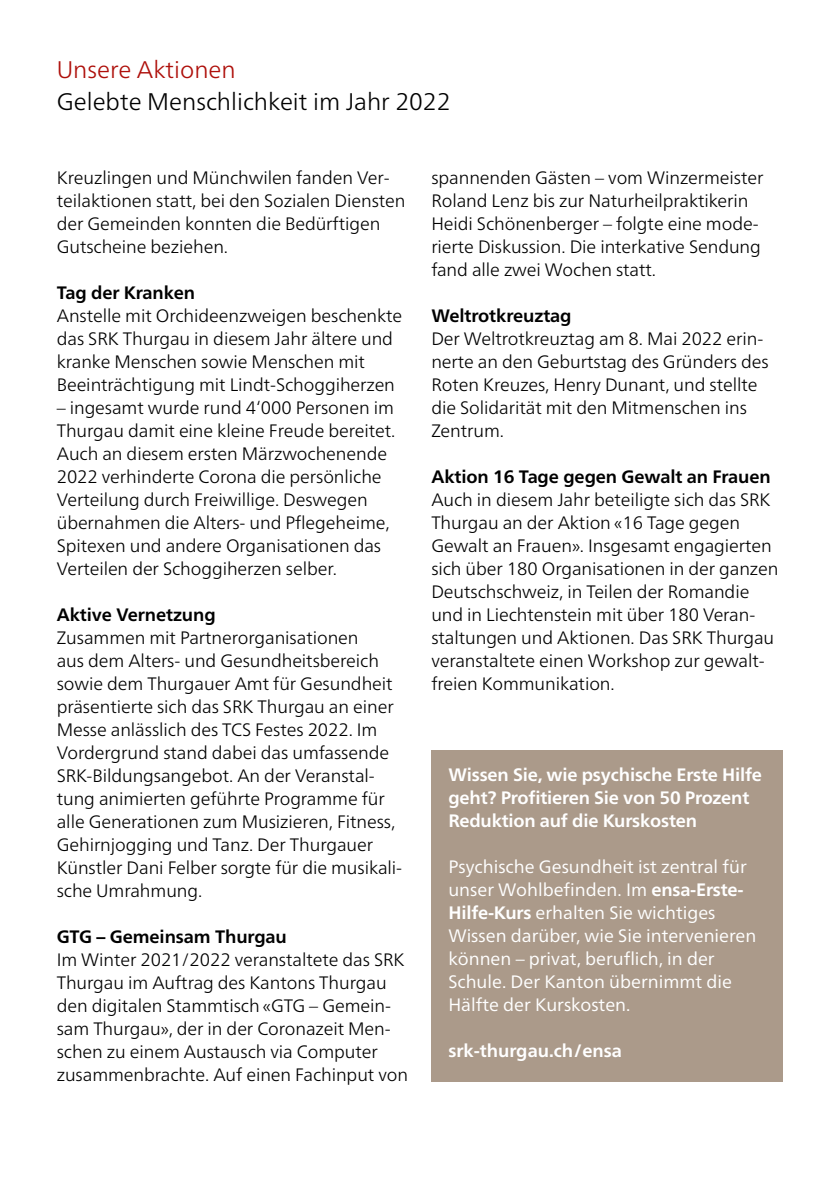
<style>
.page{position:relative;width:840px;height:1191px;background:#fff}
.page>*{position:absolute;margin:0;border:0;box-sizing:border-box;transform-origin:0 0}
.t1{font:300 24px "Frutiger Neue LT Pro";color:#000}
.t2{font:300 24px "Frutiger Neue LT Pro";color:#ae0f0a}
.t3{font:300 18px/23px "Frutiger Neue LT Pro";letter-spacing:-.005em;color:#000}
.t4{font:18px/23px "Frutiger Neue LT Pro";color:#fff}
.t5{font:700 18px/23px "Frutiger Neue LT Pro";letter-spacing:-.01em;color:#fff}
.t6{font:700 18px "Frutiger Neue LT Pro";letter-spacing:-.005em;color:#000}
.s1{font-weight:700}
</style>
<div class="page">
<div style="left:431px;top:749px;width:351px;height:332px;background:#ab9a8a"></div>
<h1 class="t2" style="left:57px;top:57px;width:180px">Unsere Aktionen</h1>
<h1 class="t1" style="left:57px;top:87px;width:395px">Gelebte Menschlichkeit im Jahr 2022</h1>
<p class="t3" style="left:57px;top:166px;width:350px">Kreuzlingen und Münchwilen fanden Ver&shy;teilaktionen statt, bei den Sozialen Diensten der Gemeinden konnten die Bedürftigen Gutscheine beziehen.</p>
<p class="t6" style="left:57px;top:285px;width:140px">Tag der Kranken</p>
<p class="t3" style="left:57px;top:304px;width:347px">Anstelle mit Orchideenzweigen beschenkte das SRK Thurgau in diesem Jahr ältere und kranke Menschen sowie Menschen mit Beeinträchtigung mit Lindt-Schoggiherzen</p>
<p class="t3" style="left:57px;top:396px;width:340px">– ingesamt wurde rund 4‘000 Personen im Thurgau damit eine kleine Freude bereitet.<br>Auch an diesem ersten Märzwochenende 2022 verhinderte Corona die persönliche Verteilung durch Freiwillige. Deswegen übernahmen die Alters- und Pflegeheime, Spitexen und andere Organisationen das Verteilen der Schoggiherzen selber.</p>
<p class="t6" style="left:57px;top:607px;width:160px">Aktive Vernetzung</p>
<p class="t3" style="left:57px;top:627px;width:347px">Zusammen mit Partnerorganisationen<br>aus dem Alters- und Gesundheitsbereich sowie dem Thurgauer Amt für Gesundheit präsentierte sich das SRK Thurgau an einer Messe anlässlich des TCS Festes 2022. Im Vordergrund stand dabei das umfassende SRK-Bildungsangebot. An der Veranstal&shy;tung animierten geführte Programme für alle Generationen zum Musizieren, Fitness, Gehirnjogging und Tanz. Der Thurgauer Künstler Dani Felber sorgte für die musikali&shy;sche Umrahmung.</p>
<p class="t6" style="left:57px;top:929px;width:231px">GTG – Gemeinsam Thurgau</p>
<p class="t3" style="left:57px;top:948px;width:352px">Im Winter 2021/2022 veranstaltete das SRK Thurgau im Auftrag des Kantons Thurgau den digitalen Stammtisch «GTG – Gemein&shy;sam Thurgau», der in der Coronazeit Men&shy;schen zu einem Austausch via Computer zusammenbrachte. Auf einen Fachinput von</p>
<p class="t3" style="left:431px;top:166px;width:333px">spannenden Gästen – vom Winzermeister Roland Lenz bis zur Naturheilpraktikerin Heidi Schönenberger – folgte eine mode&shy;rierte Diskussion. Die interkative Sendung fand alle zwei Wochen statt.</p>
<p class="t6" style="left:431px;top:308px;width:142px">Weltrotkreuztag</p>
<p class="t3" style="left:431px;top:327px;width:338px">Der Weltrotkreuztag am 8. Mai 2022 erin&shy;nerte an den Geburtstag des Gründers des Roten Kreuzes, Henry Dunant, und stellte die Solidarität mit den Mitmenschen ins Zentrum.</p>
<p class="t6" style="left:431px;top:469px;width:341px">Aktion 16 Tage gegen Gewalt an Frauen</p>
<p class="t3" style="left:431px;top:488px;width:348px">Auch in diesem Jahr beteiligte sich das SRK Thurgau an der Aktion «16 Tage gegen Gewalt an Frauen». Insgesamt engagierten sich über 180 Organisationen in der ganzen Deutschschweiz, in Teilen der Romandie und in Liechtenstein mit über 180 Veran&shy;staltungen und Aktionen. Das SRK Thurgau veranstaltete einen Workshop zur gewalt&shy;freien Kommunikation.</p>
<p class="t5" style="left:448px;top:764px;width:315px">Wissen Sie, wie psychische Erste Hilfe geht? Profitieren Sie von 50 Prozent<br>Reduktion auf die Kurskosten</p>
<p class="t4" style="left:448px;top:856px;width:309px">Psychische Gesundheit ist zentral für unser Wohlbefinden. Im <span class="s1">ensa-Erste-Hilfe-Kurs</span> erhalten Sie wichtiges Wissen darüber, wie Sie intervenieren können – privat, beruflich, in der Schule. Der Kanton übernimmt die Hälfte der Kurskosten.</p>
<p class="t5" style="left:448px;top:1040px;width:175px">srk-thurgau.ch/ensa</p>
</div>
